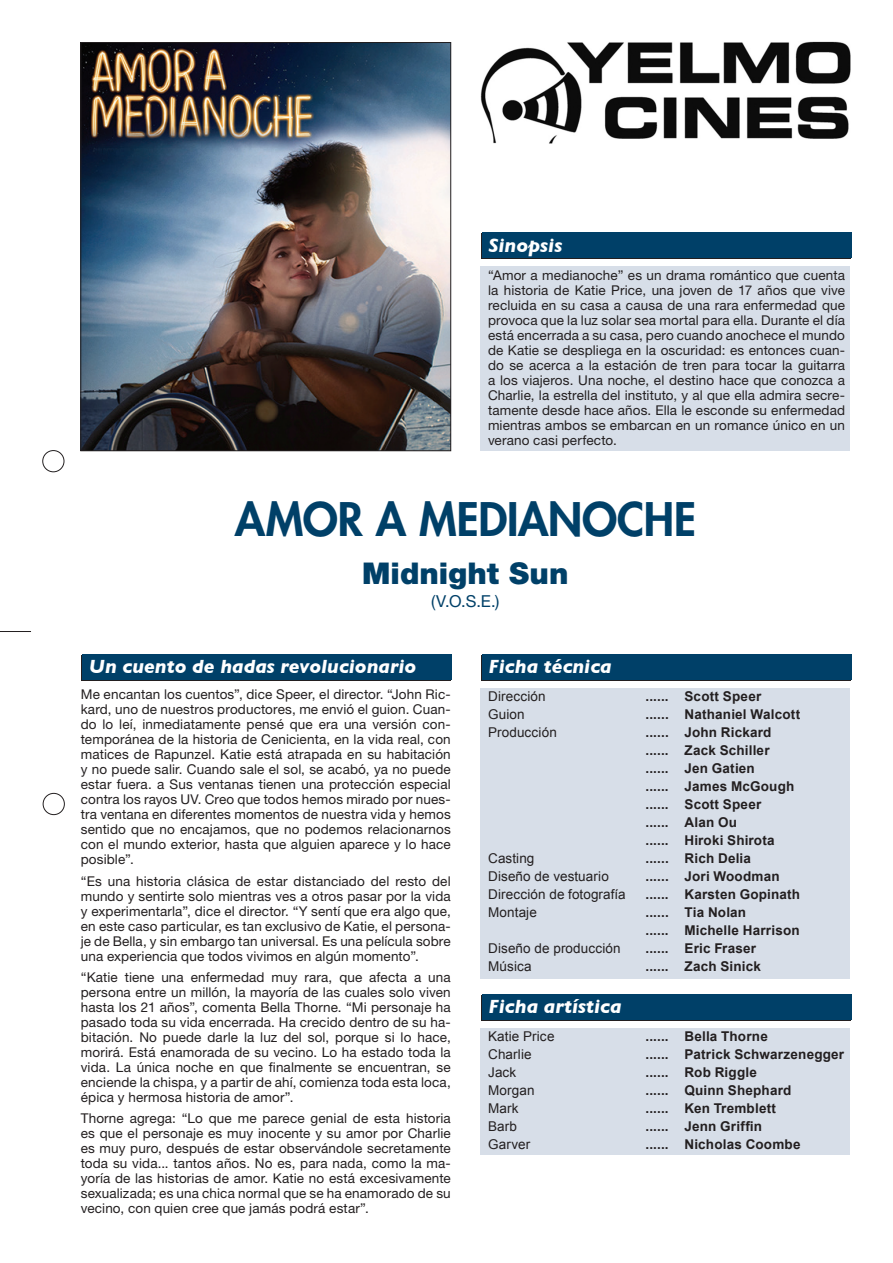
<style>
.page{position:relative;width:893px;height:1263px;background:#fff}
.page>*{position:absolute;margin:0;border:0;box-sizing:border-box;transform-origin:0 0}
.t1{font:800 45px "Futura";letter-spacing:-.005em;color:#004068}
.t2{font:900 30px "Helvetica Neue";color:#004068}
.t3{font:italic 700 19.5px "Gill Sans";color:#fff}
.t4{font:16.5px "Helvetica Neue";color:#004068}
.t5{font:13.5px/15px "Helvetica Neue";letter-spacing:.01em;color:#231f20;text-align:justify}
.t6{font:700 13.5px "Arial";letter-spacing:.015em;color:#231f20}
.t7{font:13.5px "Arial";letter-spacing:.01em;color:#231f20}
</style>
<div class="page">
<img style="left:82px;top:44px;width:367px;height:405px">
<div style="left:80px;top:42px;width:371px;height:409px;border:1px solid #231f20"></div>
<div style="left:480px;top:234px;width:370px;height:25px;background:#231f20"></div>
<div style="left:81px;top:655px;width:370px;height:26px;background:#231f20"></div>
<div style="left:482px;top:233px;width:369px;height:25px;background:#004068"></div>
<div style="left:82px;top:654px;width:370px;height:26px;background:#004068"></div>
<div style="left:480px;top:266px;width:370px;height:185px;background:#d7dee8"></div>
<hr style="left:0;top:631px;width:31px;height:1px;background:#231f20">
<div style="left:43px;top:450px;width:21px;height:22px;border:1px solid #231f20;border-radius:50%"></div>
<div style="left:43px;top:793px;width:22px;height:22px;border:1px solid #231f20;border-radius:50%"></div>
<img style="left:480px;top:41px;width:370px;height:102px">
<div style="left:481px;top:655px;width:369px;height:26px;background:#231f20"></div>
<div style="left:481px;top:995px;width:369px;height:26px;background:#231f20"></div>
<div style="left:482px;top:654px;width:369px;height:26px;background:#004068"></div>
<div style="left:482px;top:994px;width:369px;height:26px;background:#004068"></div>
<div style="left:480px;top:688px;width:370px;height:291px;background:#d7dee8"></div>
<div style="left:480px;top:1028px;width:370px;height:127px;background:#d7dee8"></div>
<p class="t3" style="left:489px;top:234px;width:75px">Sinopsis</p>
<p class="t5" style="left:488px;top:267px;width:359px">“Amor a medianoche” es un drama romántico que cuenta la historia de Katie Price, una joven de 17 años que vive recluida en su casa a causa de una rara enfermedad que provoca que la luz solar sea mortal para ella. Durante el día está encerrada a su casa, pero cuando anochece el mundo de Katie se despliega en la oscuridad: es entonces cuan&shy;do se acerca a la estación de tren para tocar la guitarra a los viajeros. Una noche, el destino hace que conozca a Charlie, la estrella del instituto, y al que ella admira secre&shy;tamente desde hace años. Ella le esconde su enfermedad mientras ambos se embarcan en un romance único en un verano casi perfecto.</p>
<p class="t1" style="left:235px;top:490px;width:463px">AMOR A MEDIANOCHE</p>
<p class="t2" style="left:362px;top:555px;width:208px">Midnight Sun</p>
<p class="t4" style="left:431px;top:591px;width:70px">(V.O.S.E.)</p>
<p class="t3" style="left:89px;top:655px;width:329px">Un cuento de hadas revolucionario</p>
<p class="t5" style="left:81px;top:687px;width:371px">Me encantan los cuentos”, dice Speer, el director. “John Ric&shy;kard, uno de nuestros productores, me envió el guion. Cuan&shy;do lo leí, inmediatamente pensé que era una versión con&shy;temporánea de la historia de Cenicienta, en la vida real, con matices de Rapunzel. Katie está atrapada en su habitación y no puede salir. Cuando sale el sol, se acabó, ya no puede estar fuera. a Sus ventanas tienen una protección especial contra los rayos UV. Creo que todos hemos mirado por nues&shy;tra ventana en diferentes momentos de nuestra vida y hemos sentido que no encajamos, que no podemos relacionarnos con el mundo exterior, hasta que alguien aparece y lo hace posible”.</p>
<p class="t5" style="left:81px;top:873px;width:371px">“Es una historia clásica de estar distanciado del resto del mundo y sentirte solo mientras ves a otros pasar por la vida y experimentarla”, dice el director. “Y sentí que era algo que, en este caso particular, es tan exclusivo de Katie, el persona&shy;je de Bella, y sin embargo tan universal. Es una película sobre una experiencia que todos vivimos en algún momento”.</p>
<p class="t5" style="left:81px;top:969px;width:371px">“Katie tiene una enfermedad muy rara, que afecta a una persona entre un millón, la mayoría de las cuales solo viven hasta los 21 años”, comenta Bella Thorne. “Mi personaje ha pasado toda su vida encerrada. Ha crecido dentro de su ha&shy;bitación. No puede darle la luz del sol, porque si lo hace, morirá. Está enamorada de su vecino. Lo ha estado toda la vida. La única noche en que finalmente se encuentran, se enciende la chispa, y a partir de ahí, comienza toda esta loca, épica y hermosa historia de amor”.</p>
<p class="t5" style="left:81px;top:1111px;width:371px">Thorne agrega: “Lo que me parece genial de esta historia es que el personaje es muy inocente y su amor por Charlie es muy puro, después de estar observándole secretamente toda su vida... tantos años. No es, para nada, como la ma&shy;yoría de las historias de amor. Katie no está excesivamente sexualizada; es una chica normal que se ha enamorado de su vecino, con quien cree que jamás podrá estar”.</p>
<p class="t3" style="left:489px;top:655px;width:125px">Ficha técnica</p>
<p class="t7" style="left:488px;top:689px;width:59px">Dirección</p>
<p class="t6" style="left:645px;top:689px;width:117px">...... Scott Speer</p>
<p class="t7" style="left:488px;top:707px;width:38px">Guion</p>
<p class="t6" style="left:645px;top:707px;width:156px">...... Nathaniel Walcott</p>
<p class="t7" style="left:488px;top:725px;width:70px">Producción</p>
<p class="t6" style="left:645px;top:725px;width:127px">...... John Rickard</p>
<p class="t6" style="left:645px;top:743px;width:126px">...... Zack Schiller</p>
<p class="t6" style="left:645px;top:761px;width:111px">...... Jen Gatien</p>
<p class="t6" style="left:645px;top:779px;width:150px">...... James McGough</p>
<p class="t6" style="left:645px;top:797px;width:117px">...... Scott Speer</p>
<p class="t6" style="left:645px;top:815px;width:93px">...... Alan Ou</p>
<p class="t6" style="left:645px;top:833px;width:131px">...... Hiroki Shirota</p>
<p class="t7" style="left:488px;top:851px;width:48px">Casting</p>
<p class="t6" style="left:645px;top:851px;width:107px">...... Rich Delia</p>
<p class="t7" style="left:488px;top:869px;width:122px">Diseño de vestuario</p>
<p class="t6" style="left:645px;top:869px;width:136px">...... Jori Woodman</p>
<p class="t7" style="left:488px;top:887px;width:139px">Dirección de fotografía</p>
<p class="t6" style="left:645px;top:887px;width:156px">...... Karsten Gopinath</p>
<p class="t7" style="left:488px;top:905px;width:50px">Montaje</p>
<p class="t6" style="left:645px;top:905px;width:102px">...... Tia Nolan</p>
<p class="t6" style="left:645px;top:923px;width:156px">...... Michelle Harrison</p>
<p class="t7" style="left:488px;top:941px;width:134px">Diseño de producción</p>
<p class="t6" style="left:645px;top:941px;width:112px">...... Eric Fraser</p>
<p class="t7" style="left:488px;top:959px;width:45px">Música</p>
<p class="t6" style="left:645px;top:959px;width:117px">...... Zach Sinick</p>
<p class="t3" style="left:489px;top:995px;width:135px">Ficha artística</p>
<p class="t7" style="left:488px;top:1029px;width:68px">Katie Price</p>
<p class="t6" style="left:645px;top:1029px;width:124px">...... Bella Thorne</p>
<p class="t7" style="left:488px;top:1047px;width:45px">Charlie</p>
<p class="t6" style="left:645px;top:1047px;width:200px">...... Patrick Schwarzenegger</p>
<p class="t7" style="left:488px;top:1065px;width:30px">Jack</p>
<p class="t6" style="left:645px;top:1065px;width:113px">...... Rob Riggle</p>
<p class="t7" style="left:488px;top:1083px;width:48px">Morgan</p>
<p class="t6" style="left:645px;top:1083px;width:147px">...... Quinn Shephard</p>
<p class="t7" style="left:488px;top:1101px;width:32px">Mark</p>
<p class="t6" style="left:645px;top:1101px;width:132px">...... Ken Tremblett</p>
<p class="t7" style="left:488px;top:1119px;width:30px">Barb</p>
<p class="t6" style="left:645px;top:1119px;width:118px">...... Jenn Griffin</p>
<p class="t7" style="left:488px;top:1137px;width:44px">Garver</p>
<p class="t6" style="left:645px;top:1137px;width:157px">...... Nicholas Coombe</p>
</div>
